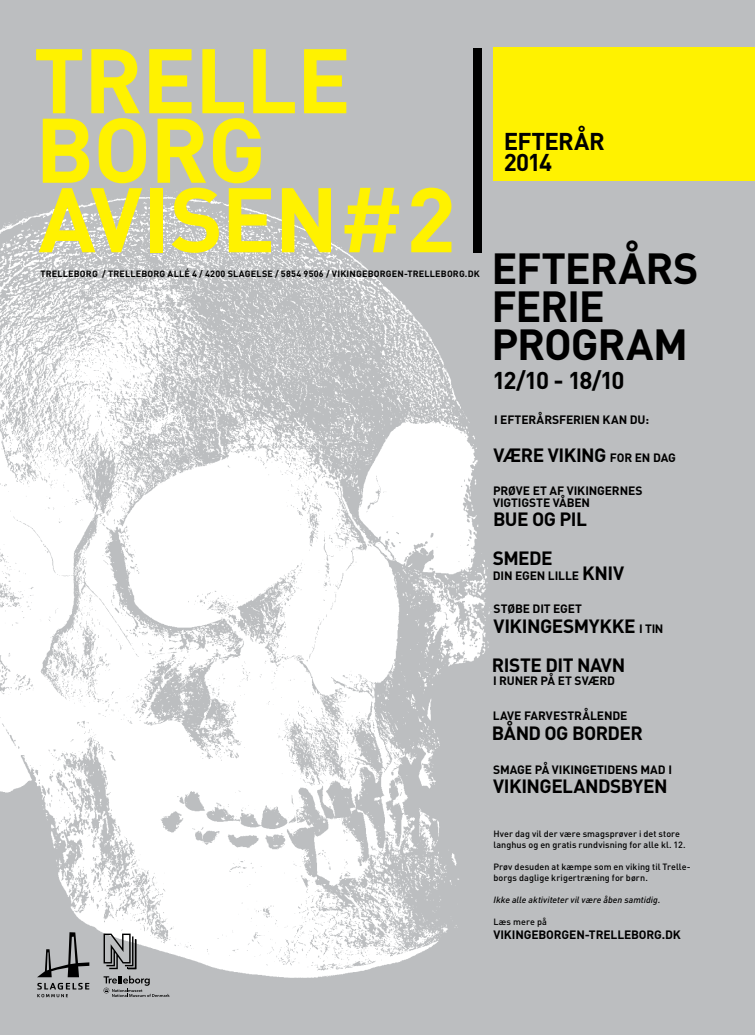
<style>
.page{position:relative;width:755px;height:1035px;background:#fff}
.page>*{position:absolute;margin:0;border:0;box-sizing:border-box;transform-origin:0 0}
.t1{font:700 90px/69.5px "DIN";letter-spacing:-.01em;color:#fff200}
.t2{font:700 43px/38px "DIN";letter-spacing:-.025em;color:#000}
.t3{font:700 24px/21px "DIN";letter-spacing:-.035em;color:#000}
.t4{font:700 19px "DIN";letter-spacing:-.03em;color:#000}
.t5{font:700 12px/12px "DIN";letter-spacing:-.01em;color:#000}
.t6{font:500 9px/11px "DIN";letter-spacing:.005em;color:#000}
.t7{font:700 9px "DIN";letter-spacing:.02em;color:#000}
.t8{font:italic 500 9px "DIN";letter-spacing:.005em;color:#000}
.s1{font-weight:500}
.s2{font-size:12px}
.s3{font-size:19px}
</style>
<div class="page">
<div style="left:0;top:0;width:754px;height:1035px;background:#bcbec0"></div>
<img style="left:0;top:158px;width:492px;height:832px">
<div style="left:493px;top:48px;width:261px;height:133px;background:#fff200"></div>
<div style="left:473px;top:48px;width:8px;height:205px;background:#000"></div>
<svg style="left:103px;top:975px;width:66px;height:22px"></svg>
<svg style="left:103px;top:933px;width:33px;height:36px"></svg>
<svg style="left:37px;top:983px;width:52px;height:14px"></svg>
<svg style="left:37px;top:932px;width:52px;height:45px"></svg>
<h1 class="t1" style="left:33px;top:42px;width:424px">TRELLE<br>BORG<br>AVISEN <span class="s1">#</span>2</h1>
<p class="t7" style="left:40px;top:267px;width:440px">TRELLEBORG / TRELLEBORG ALLÉ 4 / 4200 SLAGELSE / 5854 9506 / VIKINGEBORGEN-TRELLEBORG.DK</p>
<h3 class="t3" style="left:503px;top:129px;width:103px">EFTERÅR<br>2014</h3>
<h2 class="t2" style="left:491px;top:248px;width:205px">EFTERÅRS<br>FERIE<br>PROGRAM</h2>
<h3 class="t3" style="left:492px;top:369px;width:134px">12/10 - 18/10</h3>
<p class="t5" style="left:493px;top:413px;width:156px">I EFTERÅRSFERIEN KAN DU:</p>
<h3 class="t4" style="left:493px;top:442px;width:184px">VÆRE VIKING <span class="s2">FOR EN DAG</span></h3>
<p class="t5" style="left:492px;top:484px;width:150px">PRØVE ET AF VIKINGERNES<br>VIGTIGSTE VÅBEN</p>
<h3 class="t4" style="left:492px;top:507px;width:95px">BUE OG PIL</h3>
<h3 class="t4" style="left:492px;top:546px;width:61px">SMEDE</h3>
<p class="t5" style="left:492px;top:569px;width:133px">DIN EGEN LILLE <span class="s3">KNIV</span></p>
<p class="t5" style="left:493px;top:602px;width:90px">STØBE DIT EGET</p>
<h3 class="t4" style="left:493px;top:613px;width:171px">VIKINGESMYKKE <span class="s2">I TIN</span></h3>
<h3 class="t4" style="left:491px;top:652px;width:135px">RISTE DIT NAVN</h3>
<p class="t5" style="left:492px;top:674px;width:123px">I RUNER PÅ ET SVÆRD</p>
<p class="t5" style="left:492px;top:708px;width:136px">LAVE FARVESTRÅLENDE</p>
<h3 class="t4" style="left:491px;top:721px;width:152px">BÅND OG BORDER</h3>
<p class="t5" style="left:493px;top:762px;width:180px">SMAGE PÅ VIKINGETIDENS MAD I</p>
<h3 class="t4" style="left:493px;top:773px;width:176px">VIKINGELANDSBYEN</h3>
<p class="t6" style="left:493px;top:828px;width:193px">Hver dag vil der være smagsprøver i det store langhus og en gratis rundvisning for alle kl. 12.</p>
<p class="t6" style="left:493px;top:861px;width:198px">Prøv desuden at kæmpe som en viking til Trelle&shy;borgs daglige krigertræning for børn.</p>
<p class="t8" style="left:493px;top:894px;width:168px">Ikke alle aktiviteter vil være åben samtidig.</p>
<p class="t6" style="left:493px;top:916px;width:55px">Læs mere på</p>
<p class="t5" style="left:493px;top:928px;width:189px">VIKINGEBORGEN-TRELLEBORG.DK</p>
</div>
